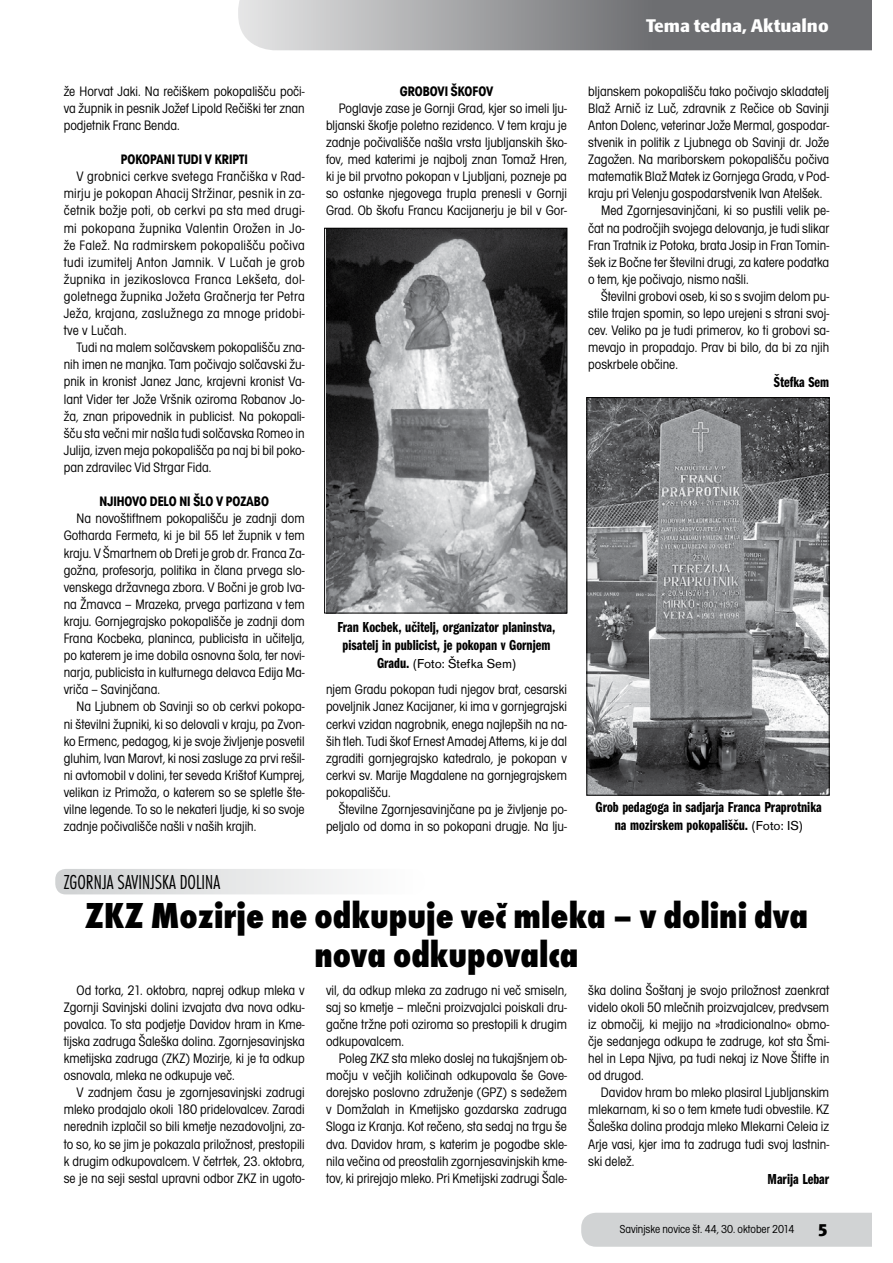
<style>
.page{position:relative;width:893px;height:1263px;background:#fff}
.page>*{position:absolute;margin:0;border:0;box-sizing:border-box;transform-origin:0 0}
.t1{font:37.5px/39px "Futura TEE Extr Bold Cond";color:#000;text-align:center}
.t2{font:21px "Futura TEE Ligh Cond";color:#000}
.t3{font:18px "Skoda Sans Black CE";color:#fff}
.t4{font:900 18px "Skoda Sans";color:#000}
.t5{font:15px/18px "Franklin Got Itc TEE Demi Comp";color:#000;text-align:center}
.t6{font:condensed 14.25px/17.1px "Avant Gar Got Itc TEE";color:#000;text-align:justify}
.t7{font:700 condensed 14.25px "Avant Gar Got Itc TEE";color:#000}
.t8{font:13.5px "Accius TEE";color:#000}
.t9{font:condensed 12px "Avant Gar Got Itc TEE";color:#000}
.s1{font-family:"Franklin Got Itc TEE Demi Comp";font-size:15px}
.s2{font-family:"Accius TEE";font-size:13.5px}
</style>
<div class="page">
<svg style="left:238px;top:0;width:634px;height:50px;background:#949597"></svg>
<div style="left:581px;top:1213px;width:291px;height:34px;background:#d1d3d4"></div>
<div style="left:55px;top:869px;width:370px;height:25px;background:linear-gradient(to right,#cfd1d2,#fff);border-radius:10px"></div>
<img style="left:326px;top:230px;width:239px;height:381px">
<div style="left:324px;top:228px;width:243px;height:385px;border:1px solid #000"></div>
<img style="left:589px;top:399px;width:238px;height:394px">
<div style="left:587px;top:397px;width:242px;height:398px;border:1px solid #000"></div>
<p class="t6" style="left:64px;top:83px;width:242px">že Horvat Jaki. Na rečiškem pokopališču poči&shy;va župnik in pesnik Jožef Lipold Rečiški ter znan podjetnik Franc Benda.</p>
<p class="t7" style="left:121px;top:151px;width:129px">POKOPANI TUDI V KRIPTI</p>
<p class="t6" style="left:64px;top:168px;width:242px;text-indent:13px">V grobnici cerkve svetega Frančiška v Rad&shy;mirju je pokopan Ahacij Stržinar, pesnik in za&shy;četnik božje poti, ob cerkvi pa sta med drugi&shy;mi pokopana župnika Valentin Orožen in Jo&shy;že Falež. Na radmirskem pokopališču počiva tudi izumitelj Anton Jamnik. V Lučah je grob župnika in jezikoslovca Franca Lekšeta, dol&shy;goletnega župnika Jožeta Gračnerja ter Petra Ježa, krajana, zaslužnega za mnoge pridobi&shy;tve v Lučah.</p>
<p class="t6" style="left:64px;top:339px;width:242px;text-indent:13px">Tudi na malem solčavskem pokopališču zna&shy;nih imen ne manjka. Tam počivajo solčavski žu&shy;pnik in kronist Janez Janc, krajevni kronist Va&shy;lant Vider ter Jože Vršnik oziroma Robanov Jo&shy;ža, znan pripovednik in publicist. Na pokopali&shy;šču sta večni mir našla tudi solčavska Romeo in Julija, izven meja pokopališča pa naj bi bil poko&shy;pan zdravilec Vid Strgar Fida.</p>
<p class="t7" style="left:100px;top:493px;width:171px">NJIHOVO DELO NI ŠLO V POZABO</p>
<p class="t6" style="left:64px;top:510px;width:242px;text-indent:13px">Na novoštiftnem pokopališču je zadnji dom Gotharda Fermeta, ki je bil 55 let župnik v tem kraju. V Šmartnem ob Dreti je grob dr. Franca Za&shy;gožna, profesorja, politika in člana prvega slo&shy;venskega državnega zbora. V Bočni je grob Iva&shy;na Žmavca – Mrazeka, prvega partizana v tem kraju. Gornjegrajsko pokopališče je zadnji dom Frana Kocbeka, planinca, publicista in učitelja, po katerem je ime dobila osnovna šola, ter novi&shy;narja, publicista in kulturnega delavca Edija Ma&shy;vriča – Savinjčana.</p>
<p class="t6" style="left:64px;top:698px;width:242px;text-indent:13px">Na Ljubnem ob Savinji so ob cerkvi pokopa&shy;ni številni župniki, ki so delovali v kraju, pa Zvon&shy;ko Ermenc, pedagog, ki je svoje življenje posvetil gluhim, Ivan Marovt, ki nosi zasluge za prvi rešil&shy;ni avtomobil v dolini, ter seveda Krištof Kumprej, velikan iz Primoža, o katerem so se spletle šte&shy;vilne legende. To so le nekateri ljudje, ki so svoje zadnje počivališče našli v naših krajih.</p>
<p class="t7" style="left:400px;top:83px;width:95px">GROBOVI ŠKOFOV</p>
<p class="t6" style="left:326px;top:100px;width:242px;text-indent:13px">Poglavje zase je Gornji Grad, kjer so imeli lju&shy;bljanski škofje poletno rezidenco. V tem kraju je zadnje počivališče našla vrsta ljubljanskih ško&shy;fov, med katerimi je najbolj znan Tomaž Hren, ki je bil prvotno pokopan v Ljubljani, pozneje pa so ostanke njegovega trupla prenesli v Gornji Grad. Ob škofu Francu Kacijanerju je bil v Gor-</p>
<p class="t5" style="left:337px;top:618px;width:220px">Fran Kocbek, učitelj, organizator planinstva, pisatelj in publicist, je pokopan v Gornjem</p>
<p class="t8" style="left:377px;top:656px;width:140px"><span class="s1">Gradu.</span> (Foto: Štefka Sem)</p>
<p class="t6" style="left:326px;top:681px;width:242px">njem Gradu pokopan tudi njegov brat, cesarski poveljnik Janez Kacijaner, ki ima v gornjegrajski cerkvi vzidan nagrobnik, enega najlepših na na&shy;ših tleh. Tudi škof Ernest Amadej Attems, ki je dal zgraditi gornjegrajsko katedralo, je pokopan v cerkvi sv. Marije Magdalene na gornjegrajskem pokopališču.</p>
<p class="t6" style="left:326px;top:801px;width:242px;text-align:right">Številne Zgornjesavinjčane pa je življenje po&shy;peljalo od doma in so pokopani drugje. Na lju-</p>
<p class="t3" style="left:646px;top:15px;width:184px">Tema tedna, Aktualno</p>
<p class="t6" style="left:588px;top:83px;width:242px">bljanskem pokopališču tako počivajo skladatelj</p>
<p class="t6" style="left:588px;top:100px;width:242px">Blaž Arnič iz Luč, zdravnik z Rečice ob Savinji</p>
<p class="t6" style="left:588px;top:117px;width:242px">Anton Dolenc, veterinar Jože Mermal, gospodar-</p>
<p class="t6" style="left:588px;top:134px;width:242px">stvenik in politik z Ljubnega ob Savinji dr. Jože</p>
<p class="t6" style="left:588px;top:151px;width:242px">Zagožen. Na mariborskem pokopališču počiva</p>
<p class="t6" style="left:588px;top:168px;width:242px">matematik Blaž Matek iz Gornjega Grada, v Pod-</p>
<p class="t6" style="left:588px;top:185px;width:236px">kraju pri Velenju gospodarstvenik Ivan Atelšek.</p>
<p class="t6" style="left:601px;top:202px;width:230px">Med Zgornjesavinjčani, ki so pustili velik pe-</p>
<p class="t6" style="left:588px;top:219px;width:242px">čat na področjih svojega delovanja, je tudi slikar</p>
<p class="t6" style="left:588px;top:237px;width:242px">Fran Tratnik iz Potoka, brata Josip in Fran Tomin-</p>
<p class="t6" style="left:588px;top:254px;width:242px">šek iz Bočne ter številni drugi, za katere podatka</p>
<p class="t6" style="left:588px;top:271px;width:162px">o tem, kje počivajo, nismo našli.</p>
<p class="t6" style="left:601px;top:288px;width:230px">Številni grobovi oseb, ki so s svojim delom pu-</p>
<p class="t6" style="left:588px;top:305px;width:242px">stile trajen spomin, so lepo urejeni s strani svoj-</p>
<p class="t6" style="left:588px;top:322px;width:242px">cev. Veliko pa je tudi primerov, ko ti grobovi sa-</p>
<p class="t6" style="left:588px;top:339px;width:242px">mevajo in propadajo. Prav bi bilo, da bi za njih</p>
<p class="t6" style="left:588px;top:356px;width:91px">poskrbele občine.</p>
<p class="t5" style="left:774px;top:373px;width:57px">Štefka Sem</p>
<p class="t5" style="left:596px;top:798px;width:228px">Grob pedagoga in sadjarja Franca Praprotnika na mozirskem pokopališču. <span class="s2">(Foto: IS)</span></p>
<h2 class="t2" style="left:64px;top:870px;width:158px">ZGORNJA SAVINJSKA DOLINA</h2>
<h1 class="t1" style="left:85px;top:896px;width:725px">ZKZ Mozirje ne odkupuje več mleka – v dolini dva nova odkupovalca</h1>
<p class="t6" style="left:64px;top:981px;width:242px;text-indent:13px">Od torka, 21. oktobra, naprej odkup mleka v Zgornji Savinjski dolini izvajata dva nova odku&shy;povalca. To sta podjetje Davidov hram in Kme&shy;tijska zadruga Šaleška dolina. Zgornjesavinjska kmetijska zadruga (ZKZ) Mozirje, ki je ta odkup osnovala, mleka ne odkupuje več.</p>
<p class="t6" style="left:64px;top:1084px;width:242px;text-indent:13px">V zadnjem času je zgornjesavinjski zadrugi mleko prodajalo okoli 180 pridelovalcev. Zaradi nerednih izplačil so bili kmetje nezadovoljni, za&shy;to so, ko se jim je pokazala priložnost, prestopili k drugim odkupovalcem. V četrtek, 23. oktobra, se je na seji sestal upravni odbor ZKZ in ugoto-</p>
<p class="t6" style="left:588px;top:981px;width:242px">ška dolina Šoštanj je svojo priložnost zaenkrat videlo okoli 50 mlečnih proizvajalcev, predvsem iz območij, ki mejijo na »tradicionalno« obmo&shy;čje sedanjega odkupa te zadruge, kot sta Šmi&shy;hel in Lepa Njiva, pa tudi nekaj iz Nove Štifte in od drugod.</p>
<p class="t6" style="left:588px;top:1084px;width:242px;text-indent:13px">Davidov hram bo mleko plasiral Ljubljanskim mlekarnam, ki so o tem kmete tudi obvestile. KZ Šaleška dolina prodaja mleko Mlekarni Celeia iz Arje vasi, kjer ima ta zadruga tudi svoj lastnin&shy;ski delež.</p>
<p class="t5" style="left:767px;top:1170px;width:63px">Marija Lebar</p>
<p class="t6" style="left:326px;top:981px;width:242px">vil, da odkup mleka za zadrugo ni več smiseln, saj so kmetje – mlečni proizvajalci poiskali dru&shy;gačne tržne poti oziroma so prestopili k drugim odkupovalcem.</p>
<p class="t6" style="left:326px;top:1050px;width:242px;text-indent:13px">Poleg ZKZ sta mleko doslej na tukajšnjem ob&shy;močju v večjih količinah odkupovala še Gove&shy;dorejsko poslovno združenje (GPZ) s sedežem v Domžalah in Kmetijsko gozdarska zadruga Sloga iz Kranja. Kot rečeno, sta sedaj na trgu še dva. Davidov hram, s katerim je pogodbe skle&shy;nila večina od preostalih zgornjesavinjskih kme&shy;tov, ki prirejajo mleko. Pri Kmetijski zadrugi Šale-</p>
<p class="t9" style="left:620px;top:1222px;width:176px">Savinjske novice št. 44, 30. oktober 2014</p>
<p class="t4" style="left:818px;top:1219px;width:12px">5</p>
</div>
